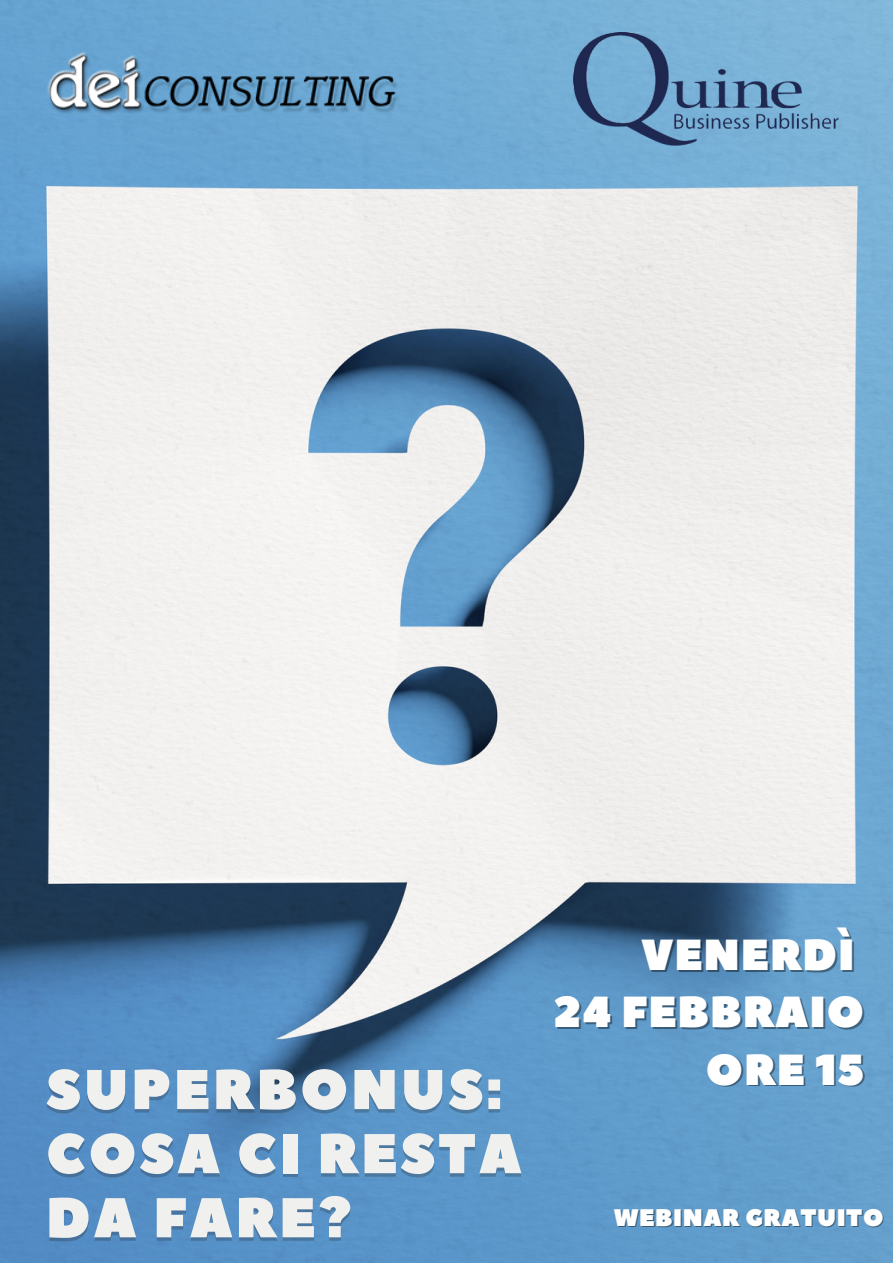
<style>
.page{position:relative;width:893px;height:1264px;background:#fff}
.page>*{position:absolute;margin:0;border:0;box-sizing:border-box;transform-origin:0 0}
.t1{font:55.95px/64.1px "Peace Sans";letter-spacing:.05em;color:#f0f0ee}
.t2{font:43.35px/57.3px "Peace Sans";letter-spacing:.02em;color:#fff;text-align:right}
.t3{font:23.85px "Peace Sans";letter-spacing:.02em;color:#fff}
</style>
<div class="page">
<img style="left:0;top:0;width:892px;height:1262px">
<img style="left:46px;top:53px;width:353px;height:62px">
<img style="left:573px;top:33px;width:265px;height:112px">
<p class="t1" style="left:46px;top:1059px;width:477px">SUPERBONUS:<br>COSA CI RESTA<br>DA FARE?</p>
<p class="t2" style="left:553px;top:927px;width:312px">VENERDÌ<br>24 FEBBRAIO<br>ORE 15</p>
<p class="t3" style="left:613px;top:1201px;width:271px">WEBINAR GRATUITO</p>
</div>
